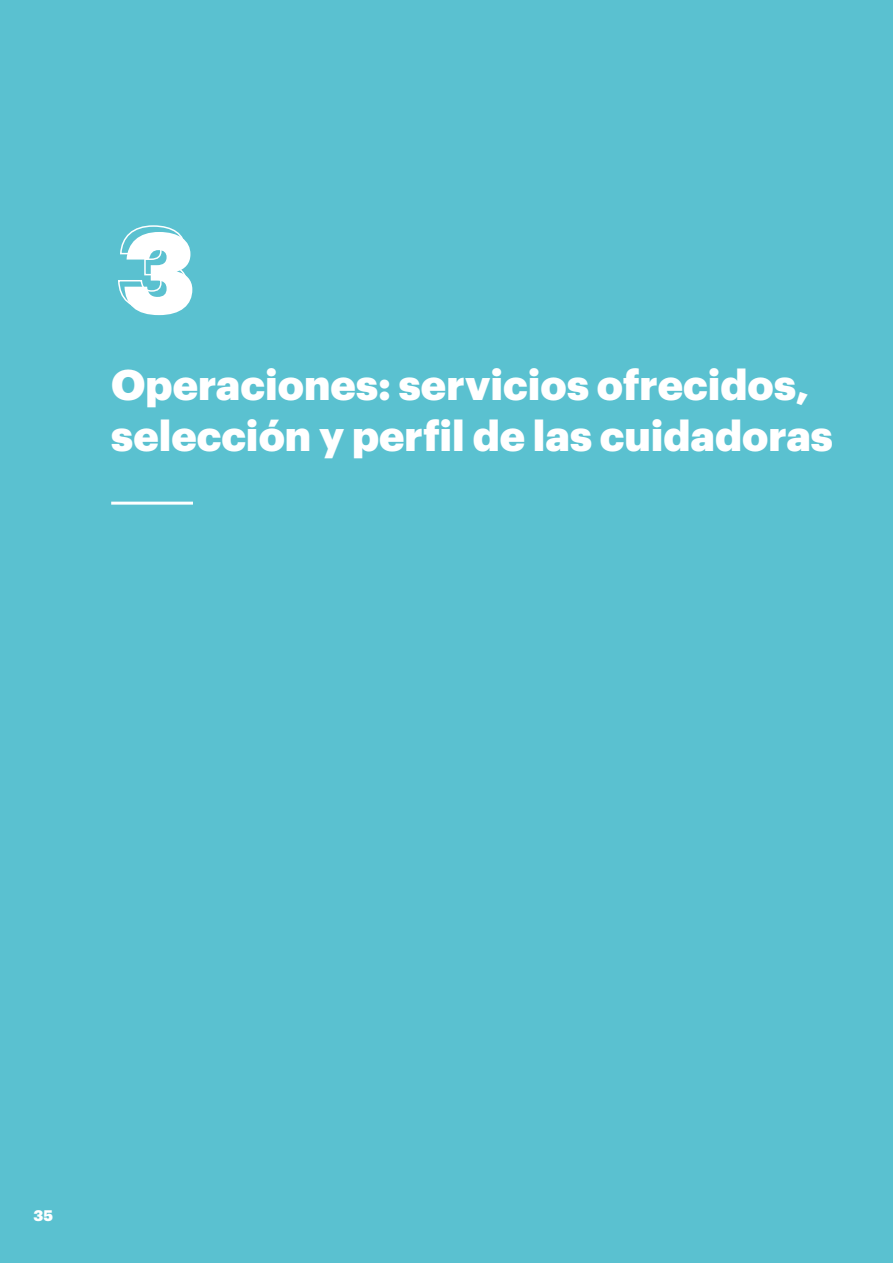
<style>
.page{position:relative;width:893px;height:1263px;background:#5ac1d0}
.page>*{position:absolute;margin:0;border:0;box-sizing:border-box;transform-origin:0 0}
.t1{font:900 112.5px "Graphik";color:#fff}
.t2{font:900 42px/51px "Graphik";color:#fff}
.t3{font:900 15px "Graphik";color:#fff}
</style>
<div class="page">
<hr style="left:111px;top:502px;width:82px;height:3px;background:#fff">
<svg style="left:118px;top:225px;width:70px;height:85px"></svg>
<h1 class="t1" style="left:122px;top:185px;width:76px">3</h1>
<p class="t2" style="left:111px;top:356px;width:723px">Operaciones: servicios ofrecidos, selección y perfil de las cuidadoras</p>
<p class="t3" style="left:34px;top:1204px;width:21px">35</p>
</div>
